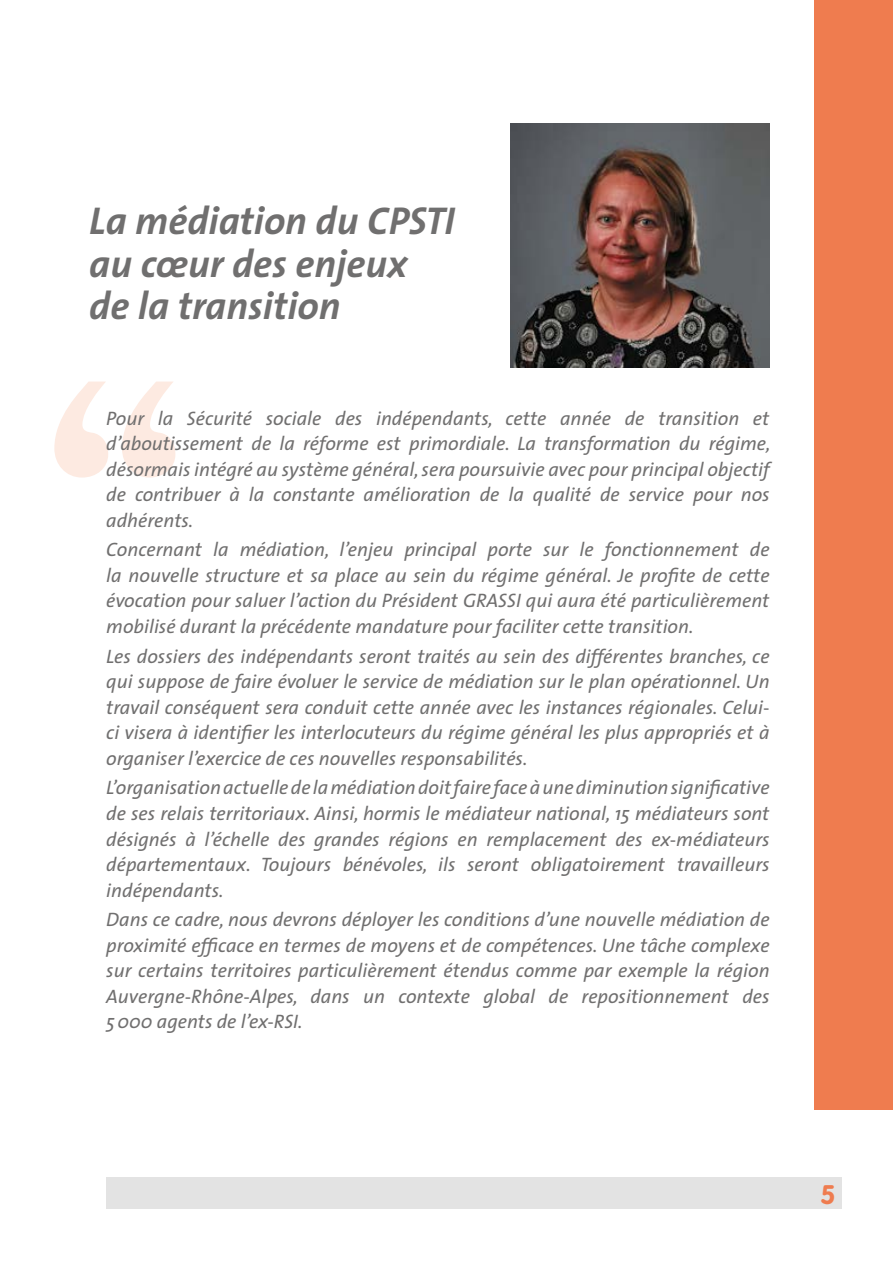
<style>
.page{position:relative;width:893px;height:1263px;background:#fff}
.page>*{position:absolute;margin:0;border:0;box-sizing:border-box;transform-origin:0 0}
.t1{font:700 363.45px "Rotis Semi Serif";color:#fdeae1}
.t2{font:italic 700 39px/42px "The Sans";color:#706f6f}
.t3{font:700 26.4px "VAG Rounded";color:#ef7c4f}
.t4{font:italic 19.5px/25.5px "The Sans";color:#706f6f;text-align:justify}
</style>
<div class="page">
<div style="left:814px;top:0;width:79px;height:1109px;background:#ef7c4f"></div>
<div style="left:106px;top:1177px;width:736px;height:32px;background:#e3e3e3"></div>
<img style="left:510px;top:124px;width:260px;height:244px">
<h2 class="t2" style="left:89px;top:199px;width:367px">La médiation du CPSTI au cœur des enjeux de la transition</h2>
<h1 class="t1" style="left:197px;top:569px;width:163px;rotate:-180deg">"</h1>
<p class="t4" style="left:106px;top:405px;width:666px">Pour la Sécurité sociale des indépendants, cette année de transition et d’aboutissement de la réforme est primordiale. La transformation du régime, désormais intégré au système général, sera poursuivie avec pour principal objectif de contribuer à la constante amélioration de la qualité de service pour nos adhérents.</p>
<p class="t4" style="left:106px;top:536px;width:665px">Concernant la médiation, l’enjeu principal porte sur le fonctionnement de la nouvelle structure et sa place au sein du régime général. Je profite de cette évocation pour saluer l’action du Président GRASSI qui aura été particulièrement mobilisé durant la précédente mandature pour faciliter cette transition.</p>
<p class="t4" style="left:106px;top:643px;width:665px">Les dossiers des indépendants seront traités au sein des différentes branches, ce qui suppose de faire évoluer le service de médiation sur le plan opérationnel. Un travail conséquent sera conduit cette année avec les instances régionales. Celui&shy;ci visera à identifier les interlocuteurs du régime général les plus appropriés et à organiser l’exercice de ces nouvelles responsabilités.</p>
<p class="t4" style="left:106px;top:774px;width:665px">L’organisation actuelle de la médiation doit faire face à une diminution significative de ses relais territoriaux. Ainsi, hormis le médiateur national, 15 médiateurs sont désignés à l’échelle des grandes régions en remplacement des ex-médiateurs départementaux. Toujours bénévoles, ils seront obligatoirement travailleurs indépendants.</p>
<p class="t4" style="left:106px;top:906px;width:665px">Dans ce cadre, nous devrons déployer les conditions d’une nouvelle médiation de proximité efficace en termes de moyens et de compétences. Une tâche complexe sur certains territoires particulièrement étendus comme par exemple la région Auvergne-Rhône-Alpes, dans un contexte global de repositionnement des 5 000 agents de l’ex-RSI.</p>
<h3 class="t3" style="left:821px;top:1179px;width:17px">5</h3>
</div>
